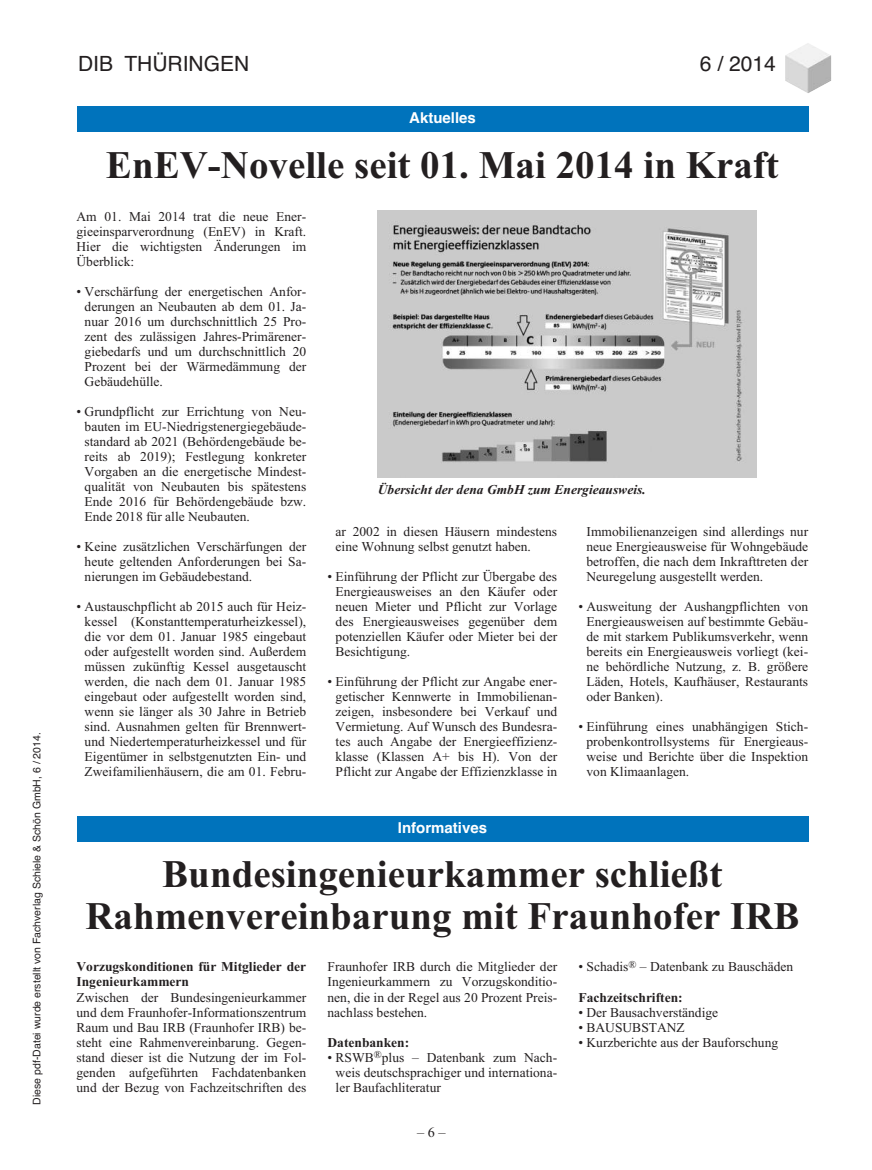
<style>
.page{position:relative;width:872px;height:1170px;background:#fff}
.page>*{position:absolute;margin:0;border:0;box-sizing:border-box;transform-origin:0 0}
.t1{font:700 39px/42px "Times New Roman";color:#231f20;text-align:center}
.t2{font:21px "Helvetica";color:#231f20}
.t3{font:700 15px "Helvetica";color:#fff}
.t4{font:13.5px/15px "Times New Roman";color:#231f20;text-align:justify}
.t5{font:700 13.5px/15px "Times New Roman";color:#231f20}
.t6{font:italic 700 13.5px "Times New Roman";color:#231f20}
.t7{font:10.5px "Helvetica";color:#231f20}
</style>
<div class="page">
<hr style="left:76px;top:63px;width:224px;height:1px;background:#00aeef">
<img style="left:785px;top:43px;width:46px;height:50px">
<div style="left:77px;top:54px;width:700px;height:31px;background:#fff"></div>
<div style="left:77px;top:106px;width:731px;height:26px;background:#0073bc"></div>
<div style="left:77px;top:815px;width:731px;height:26px;background:#0073bc"></div>
<img style="left:377px;top:210px;width:379px;height:267px">
<p class="t7" style="left:31px;top:1104px;width:374px;rotate:-90deg">Diese pdf-Datei wurde erstellt von Fachverlag Schiele &amp; Schön GmbH, 6 / 2014.</p>
<h2 class="t2" style="left:78px;top:52px;width:173px">DIB THÜRINGEN</h2>
<h2 class="t2" style="left:700px;top:52px;width:77px">6 / 2014</h2>
<p class="t3" style="left:409px;top:109px;width:68px">Aktuelles</p>
<h1 class="t1" style="left:106px;top:143px;width:674px">EnEV-Novelle seit 01. Mai 2014 in Kraft</h1>
<p class="t4" style="left:77px;top:209px;width:231px">Am 01. Mai 2014 trat die neue Ener&shy;gieeinsparverordnung (EnEV) in Kraft.<br>Hier die wichtigsten Änderungen im Überblick:</p>
<p class="t4" style="left:85px;top:284px;width:223px;text-indent:-8px">• Verschärfung der energetischen Anfor&shy;derungen an Neubauten ab dem 01. Ja&shy;nuar 2016 um durchschnittlich 25 Pro&shy;zent des zulässigen Jahres-Primärener&shy;giebedarfs und um durchschnittlich 20<br>Prozent bei der Wärmedämmung der Gebäudehülle.</p>
<p class="t4" style="left:85px;top:404px;width:223px;text-indent:-8px">• Grundpflicht zur Errichtung von Neu&shy;bauten im EU-Niedrigstenergiegebäude&shy;standard ab 2021 (Behördengebäude be&shy;reits ab 2019); Festlegung konkreter Vorgaben an die energetische Mindest&shy;qualität von Neubauten bis spätestens Ende 2016 für Behördengebäude bzw.<br>Ende 2018 für alle Neubauten.</p>
<p class="t4" style="left:85px;top:539px;width:223px;text-indent:-8px">• Keine zusätzlichen Verschärfungen der heute geltenden Anforderungen bei Sa&shy;nierungen im Gebäudebestand.</p>
<p class="t4" style="left:77px;top:599px;width:231px;text-align:center">• Austauschpflicht ab 2015 auch für Heiz&shy;kessel (Konstanttemperaturheizkessel), die vor dem 01. Januar 1985 eingebaut oder aufgestellt worden sind. Außerdem müssen zukünftig Kessel ausgetauscht werden, die nach dem 01. Januar 1985 eingebaut oder aufgestellt worden sind, wenn sie länger als 30 Jahre in Betrieb sind. Ausnahmen gelten für Brennwert&shy;und Niedertemperaturheizkessel und für Eigentümer in selbstgenutzten Ein- und Zweifamilienhäusern, die am 01. Febru-</p>
<p class="t6" style="left:378px;top:482px;width:269px">Übersicht der dena GmbH zum Energieausweis.</p>
<p class="t4" style="left:335px;top:524px;width:223px">ar 2002 in diesen Häusern mindestens eine Wohnung selbst genutzt haben.</p>
<p class="t4" style="left:335px;top:569px;width:223px;text-indent:-8px">• Einführung der Pflicht zur Übergabe des Energieausweises an den Käufer oder neuen Mieter und Pflicht zur Vorlage des Energieausweises gegenüber dem potenziellen Käufer oder Mieter bei der Besichtigung.</p>
<p class="t4" style="left:327px;top:674px;width:231px;text-align:center">• Einführung der Pflicht zur Angabe ener&shy;getischer Kennwerte in Immobilienan&shy;zeigen, insbesondere bei Verkauf und Vermietung. Auf Wunsch des Bundesra&shy;tes auch Angabe der Energieeffizienz&shy;klasse (Klassen A+ bis H). Von der Pflicht zur Angabe der Effizienzklasse in</p>
<p class="t3" style="left:398px;top:819px;width:91px">Informatives</p>
<p class="t4" style="left:586px;top:524px;width:223px">Immobilienanzeigen sind allerdings nur neue Energieausweise für Wohngebäude betroffen, die nach dem Inkrafttreten der Neuregelung ausgestellt werden.</p>
<p class="t4" style="left:586px;top:599px;width:223px;text-indent:-8px">• Ausweitung der Aushangpflichten von Energieausweisen auf bestimmte Gebäu&shy;de mit starkem Publikumsverkehr, wenn bereits ein Energieausweis vorliegt (kei&shy;ne behördliche Nutzung, z. B. größere Läden, Hotels, Kaufhäuser, Restaurants oder Banken).</p>
<p class="t4" style="left:586px;top:719px;width:223px;text-indent:-8px">• Einführung eines unabhängigen Stich&shy;probenkontrollsystems für Energieaus&shy;weise und Berichte über die Inspektion von Klimaanlagen.</p>
<h1 class="t1" style="left:85px;top:852px;width:715px">Bundesingenieurkammer schließt<br>Rahmenvereinbarung mit Fraunhofer IRB</h1>
<p class="t5" style="left:77px;top:959px;width:231px">Vorzugskonditionen für Mitglieder der<br>Ingenieurkammern</p>
<p class="t4" style="left:77px;top:989px;width:231px">Zwischen der Bundesingenieurkammer und dem Fraunhofer-Informationszentrum Raum und Bau IRB (Fraunhofer IRB) be&shy;steht eine Rahmenvereinbarung. Gegen&shy;stand dieser ist die Nutzung der im Fol&shy;genden aufgeführten Fachdatenbanken und der Bezug von Fachzeitschriften des</p>
<p class="t4" style="left:327px;top:959px;width:231px">Fraunhofer IRB durch die Mitglieder der Ingenieurkammern zu Vorzugskonditio&shy;nen, die in der Regel aus 20 Prozent Preis&shy;nachlass bestehen.</p>
<p class="t5" style="left:327px;top:1034px;width:83px">Datenbanken:</p>
<p class="t4" style="left:335px;top:1049px;width:223px;text-indent:-8px">• RSWB<sup>®</sup>plus – Datenbank zum Nach&shy;weis deutschsprachiger und internationa&shy;ler Baufachliteratur</p>
<p class="t4" style="left:578px;top:959px;width:216px">• Schadis<sup>®</sup> – Datenbank zu Bauschäden</p>
<p class="t5" style="left:578px;top:989px;width:106px">Fachzeitschriften:</p>
<p class="t4" style="left:578px;top:1004px;width:141px">• Der Bausachverständige</p>
<p class="t4" style="left:578px;top:1019px;width:108px">• BAUSUBSTANZ</p>
<p class="t4" style="left:578px;top:1034px;width:201px">• Kurzberichte aus der Bauforschung</p>
</div>
